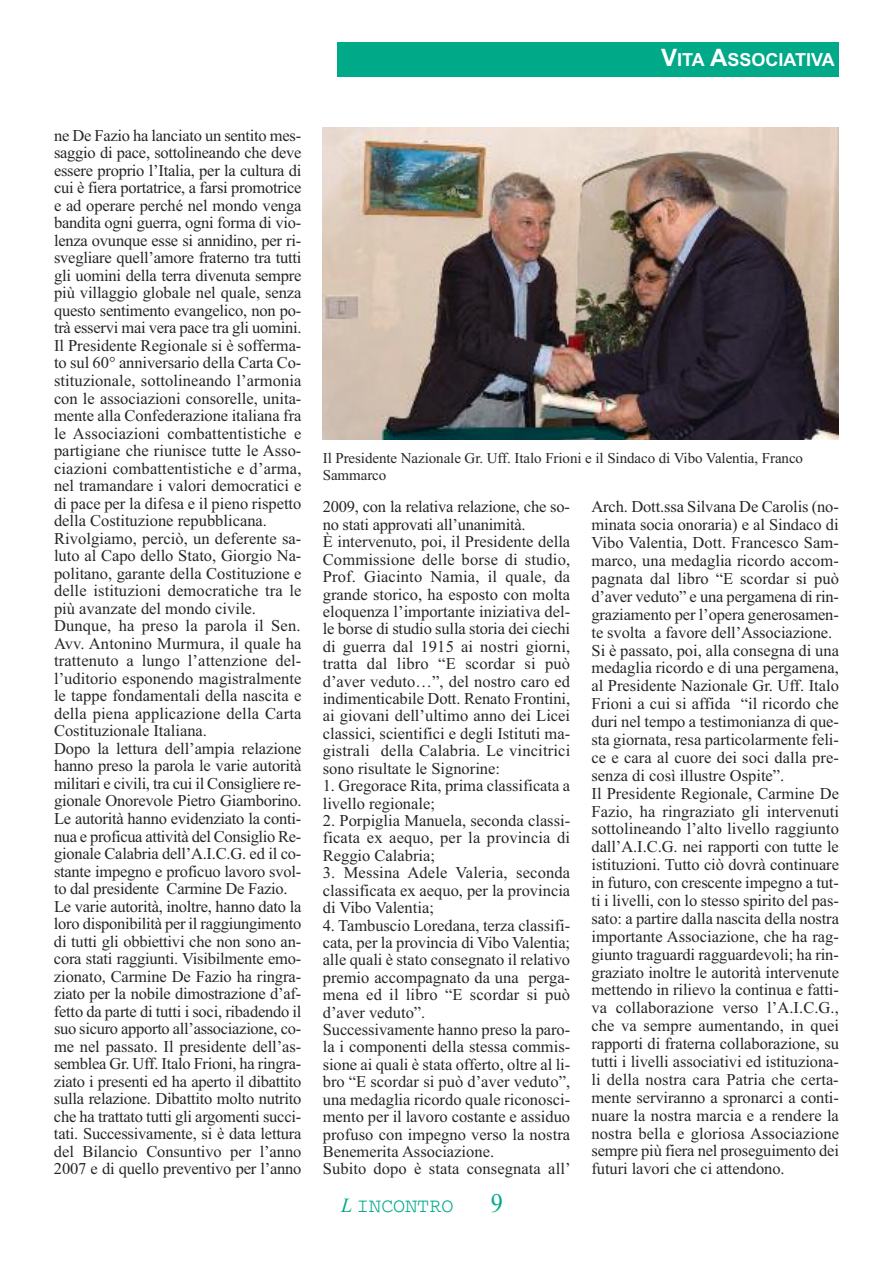
<style>
.page{position:relative;width:893px;height:1263px;background:#fff}
.page>*{position:absolute;margin:0;border:0;box-sizing:border-box;transform-origin:0 0}
.t1{font:27px "Times New Roman";color:#00a988;scale:.9 1}
.t2{font:20.1px "Courier";color:#00a988}
.t3{font:700 18px "Arial";color:#fff}
.t4{font:16.5px/17.5px "Times New Roman";letter-spacing:-.005em;color:#272627}
.t5{font:15px/16.5px "Times New Roman";letter-spacing:-.005em;color:#272627}
.s1{font-size:24px}
.s2{font-family:"Times New Roman";font-style:italic}
</style>
<div class="page">
<div style="left:337px;top:43px;width:502px;height:34px;background:#00a988"></div>
<img style="left:323px;top:128px;width:516px;height:312px">
<p class="t3" style="left:661px;top:49px;width:175px"><span class="s1">V</span>ITA <span class="s1">A</span>SSOCIATIVA</p>
<p class="t4" style="left:54px;top:126px;width:249px">ne De Fazio ha lanciato un sentito mes&shy;saggio di pace, sottolineando che deve essere proprio l’Italia, per la cultura di cui è fiera portatrice, a farsi promotrice e ad operare perché nel mondo venga bandita ogni guerra, ogni forma di vio&shy;lenza ovunque esse si annidino, per ri&shy;svegliare quell’amore fraterno tra tutti gli uomini della terra divenuta sempre più villaggio globale nel quale, senza questo sentimento evangelico, non po&shy;trà esservi mai vera pace tra gli uomini.<br>Il Presidente Regionale si è sofferma&shy;to sul 60° anniversario della Carta Co&shy;stituzionale, sottolineando l’armonia con le associazioni consorelle, unita&shy;mente alla Confederazione italiana fra le Associazioni combattentistiche e partigiane che riunisce tutte le Asso&shy;ciazioni combattentistiche e d’arma, nel tramandare i valori democratici e di pace per la difesa e il pieno rispetto della Costituzione repubblicana.<br>Rivolgiamo, perciò, un deferente sa&shy;luto al Capo dello Stato, Giorgio Na&shy;politano, garante della Costituzione e delle istituzioni democratiche tra le più avanzate del mondo civile.<br>Dunque, ha preso la parola il Sen.<br>Avv. Antonino Murmura, il quale ha trattenuto a lungo l’attenzione del&shy;l’uditorio esponendo magistralmente le tappe fondamentali della nascita e della piena applicazione della Carta Costituzionale Italiana.<br>Dopo la lettura dell’ampia relazione hanno preso la parola le varie autorità militari e civili, tra cui il Consigliere re&shy;gionale Onorevole Pietro Giamborino.<br>Le autorità hanno evidenziato la conti&shy;nua e proficua attività del Consiglio Re&shy;gionale Calabria dell’A.I.C.G. ed il co&shy;stante impegno e proficuo lavoro svol&shy;to dal presidente Carmine De Fazio.<br>Le varie autorità, inoltre, hanno dato la loro disponibilità per il raggiungimento di tutti gli obbiettivi che non sono an&shy;cora stati raggiunti. Visibilmente emo&shy;zionato, Carmine De Fazio ha ringra&shy;ziato per la nobile dimostrazione d’af&shy;fetto da parte di tutti i soci, ribadendo il suo sicuro apporto all’associazione, co&shy;me nel passato. Il presidente dell’as&shy;semblea Gr. Uff. Italo Frioni, ha ringra&shy;ziato i presenti ed ha aperto il dibattito sulla relazione. Dibattito molto nutrito che ha trattato tutti gli argomenti succi&shy;tati. Successivamente, si è data lettura del Bilancio Consuntivo per l’anno 2007 e di quello preventivo per l’anno</p>
<p class="t5" style="left:323px;top:450px;width:482px">Il Presidente Nazionale Gr. Uff. Italo Frioni e il Sindaco di Vibo Valentia, Franco<br>Sammarco</p>
<p class="t4" style="left:323px;top:498px;width:249px">2009, con la relativa relazione, che so&shy;no stati approvati all’unanimità.<br>È intervenuto, poi, il Presidente della Commissione delle borse di studio, Prof. Giacinto Namia, il quale, da grande storico, ha esposto con molta eloquenza l’importante iniziativa del&shy;le borse di studio sulla storia dei ciechi di guerra dal 1915 ai nostri giorni, tratta dal libro “E scordar si può d’aver veduto…”, del nostro caro ed indimenticabile Dott. Renato Frontini, ai giovani dell’ultimo anno dei Licei classici, scientifici e degli Istituti ma&shy;gistrali della Calabria. Le vincitrici sono risultate le Signorine:</p>
<p class="t4" style="left:323px;top:777px;width:249px">1. Gregorace Rita, prima classificata a livello regionale;</p>
<p class="t4" style="left:323px;top:811px;width:249px;text-align:justify">2. Porpiglia Manuela, seconda classi&shy;ficata ex aequo, per la provincia di Reggio Calabria;</p>
<p class="t4" style="left:323px;top:864px;width:249px;text-align:justify">3. Messina Adele Valeria, seconda classificata ex aequo, per la provincia di Vibo Valentia;</p>
<p class="t4" style="left:323px;top:916px;width:249px">4. Tambuscio Loredana, terza classifi&shy;cata, per la provincia di Vibo Valentia; alle quali è stato consegnato il relativo premio accompagnato da una perga&shy;mena ed il libro “E scordar si può d’aver veduto”.<br>Successivamente hanno preso la paro&shy;la i componenti della stessa commis&shy;sione ai quali è stata offerto, oltre al li&shy;bro “E scordar si può d’aver veduto”, una medaglia ricordo quale riconosci&shy;mento per il lavoro costante e assiduo profuso con impegno verso la nostra Benemerita Associazione.<br>Subito dopo è stata consegnata all’</p>
<p class="t2" style="left:341px;top:1199px;width:114px"><span class="s2">L</span> INCONTRO</p>
<h1 class="t1" style="left:491px;top:1187px;width:15px">9</h1>
<p class="t4" style="left:591px;top:498px;width:249px">Arch. Dott.ssa Silvana De Carolis (no&shy;minata socia onoraria) e al Sindaco di Vibo Valentia, Dott. Francesco Sam&shy;marco, una medaglia ricordo accom&shy;pagnata dal libro “E scordar si può d’aver veduto” e una pergamena di rin&shy;graziamento per l’opera generosamen&shy;te svolta a favore dell’Associazione.<br>Si è passato, poi, alla consegna di una medaglia ricordo e di una pergamena, al Presidente Nazionale Gr. Uff. Italo Frioni a cui si affida “il ricordo che duri nel tempo a testimonianza di que&shy;sta giornata, resa particolarmente feli&shy;ce e cara al cuore dei soci dalla pre&shy;senza di così illustre Ospite”.<br>Il Presidente Regionale, Carmine De Fazio, ha ringraziato gli intervenuti sottolineando l’alto livello raggiunto dall’A.I.C.G. nei rapporti con tutte le istituzioni. Tutto ciò dovrà continuare in futuro, con crescente impegno a tut&shy;ti i livelli, con lo stesso spirito del pas&shy;sato: a partire dalla nascita della nostra importante Associazione, che ha rag&shy;giunto traguardi ragguardevoli; ha rin&shy;graziato inoltre le autorità intervenute mettendo in rilievo la continua e fatti&shy;va collaborazione verso l’A.I.C.G., che va sempre aumentando, in quei rapporti di fraterna collaborazione, su tutti i livelli associativi ed istituziona&shy;li della nostra cara Patria che certa&shy;mente serviranno a spronarci a conti&shy;nuare la nostra marcia e a rendere la nostra bella e gloriosa Associazione sempre più fiera nel proseguimento dei futuri lavori che ci attendono.</p>
</div>
